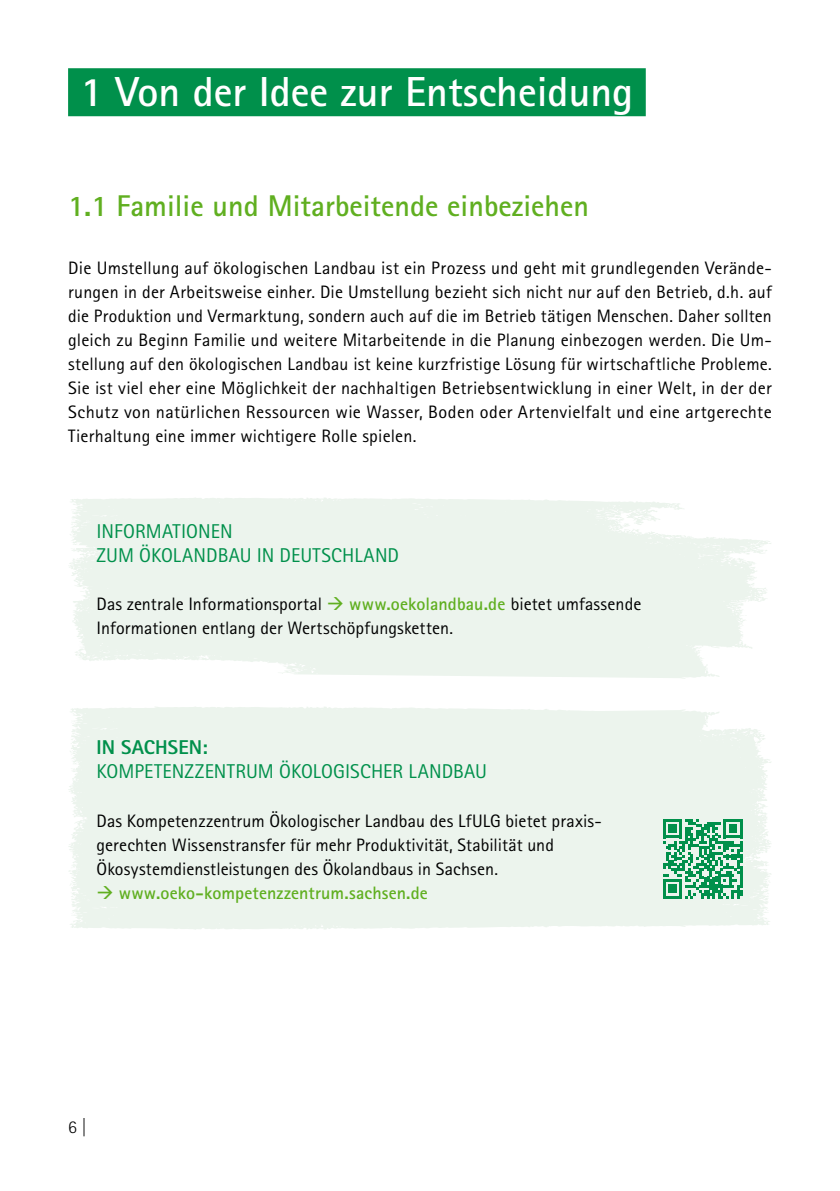
<style>
.page{position:relative;width:840px;height:1191px;background:#fff}
.page>*{position:absolute;margin:0;border:0;box-sizing:border-box;transform-origin:0 0}
.Formatgruppe_1_Titel_H2{font:700 42px "Rotis Sans Serif Pro";color:#fff}
.Formatgruppe_1_Titel_H3{font:700 30px "Rotis Sans Serif Pro";color:#60af20}
.INHALT_HL_Infobox{font:20px/24px "Rotis Sans Serif Pro";letter-spacing:.005em;color:#00904b}
.INHALT_Fließtext_9_12_zentriert{font:18px/24px "Rotis Sans Serif Pro";letter-spacing:.01em;color:#000;text-align:justify}
.INHALT_Fliessetxt{font:18px/24px "Rotis Sans Serif Pro";letter-spacing:.005em;color:#000}
.INHALT_Fliessetxt-2{font:700 18px "Rotis Sans Serif Pro";letter-spacing:.005em;color:#60af20}
.t1{font:300 18px "Rotis Sans Serif Pro";color:#000}
.s1{color:#60af20}
.s2{font-weight:700;color:#60af20}
.s3{font-weight:800}
</style>
<div class="page">
<div style="left:68px;top:709px;width:703px;height:220px;background:#ecf4ed"></div>
<svg style="left:69px;top:498px;width:702px;height:181px;fill:#ecf4ed"></svg>
<div style="left:68px;top:68px;width:577px;height:48px;background:#00904b"></div>
<svg style="left:662px;top:819px;width:80px;height:79px;background:#67bb91"></svg>
<h2 class="Formatgruppe_1_Titel_H2" style="left:80px;top:65px;width:554px">1 Von der Idee zur Entscheidung</h2>
<h3 class="Formatgruppe_1_Titel_H3" style="left:68px;top:187px;width:522px">1.1 Familie und Mitarbeitende einbeziehen</h3>
<p class="INHALT_Fließtext_9_12_zentriert" style="left:68px;top:256px;width:704px">Die Umstellung auf ökologischen Landbau ist ein Prozess und geht mit grundlegenden Verände&shy;rungen in der Arbeitsweise einher. Die Umstellung bezieht sich nicht nur auf den Betrieb, d.h. auf die Produktion und Vermarktung, sondern auch auf die im Betrieb tätigen Menschen. Daher sollten gleich zu Beginn Familie und weitere Mitarbeitende in die Planung einbezogen werden. Die Um&shy;stellung auf den ökologischen Landbau ist keine kurzfristige Lösung für wirtschaftliche Probleme.<br>Sie ist viel eher eine Möglichkeit der nachhaltigen Betriebsentwicklung in einer Welt, in der der Schutz von natürlichen Ressourcen wie Wasser, Boden oder Artenvielfalt und eine artgerechte Tierhaltung eine immer wichtigere Rolle spielen.</p>
<p class="INHALT_HL_Infobox" style="left:96px;top:520px;width:304px">INFORMATIONEN<br>ZUM ÖKOLANDBAU IN DEUTSCHLAND</p>
<p class="INHALT_Fliessetxt" style="left:96px;top:592px;width:546px">Das zentrale Informationsportal <span class="s1">→</span> <span class="s2">www.oekolandbau.de</span> bietet umfassende<br>Informationen entlang der Wertschöpfungsketten.</p>
<p class="INHALT_HL_Infobox" style="left:96px;top:736px;width:392px"><span class="s3">IN SACHSEN:<br></span>KOMPETENZZENTRUM ÖKOLOGISCHER LANDBAU</p>
<p class="INHALT_Fliessetxt" style="left:96px;top:808px;width:506px">Das Kompetenzzentrum Ökologischer Landbau des LfULG bietet praxis&shy;gerechten Wissenstransfer für mehr Produktivität, Stabilität und<br>Ökosystemdienstleistungen des Ökolandbaus in Sachsen.</p>
<p class="INHALT_Fliessetxt-2" style="left:96px;top:881px;width:333px">→ www.oeko-kompetenzzentrum.sachsen.de</p>
<p class="t1" style="left:68px;top:1116px;width:20px">6 |</p>
</div>
